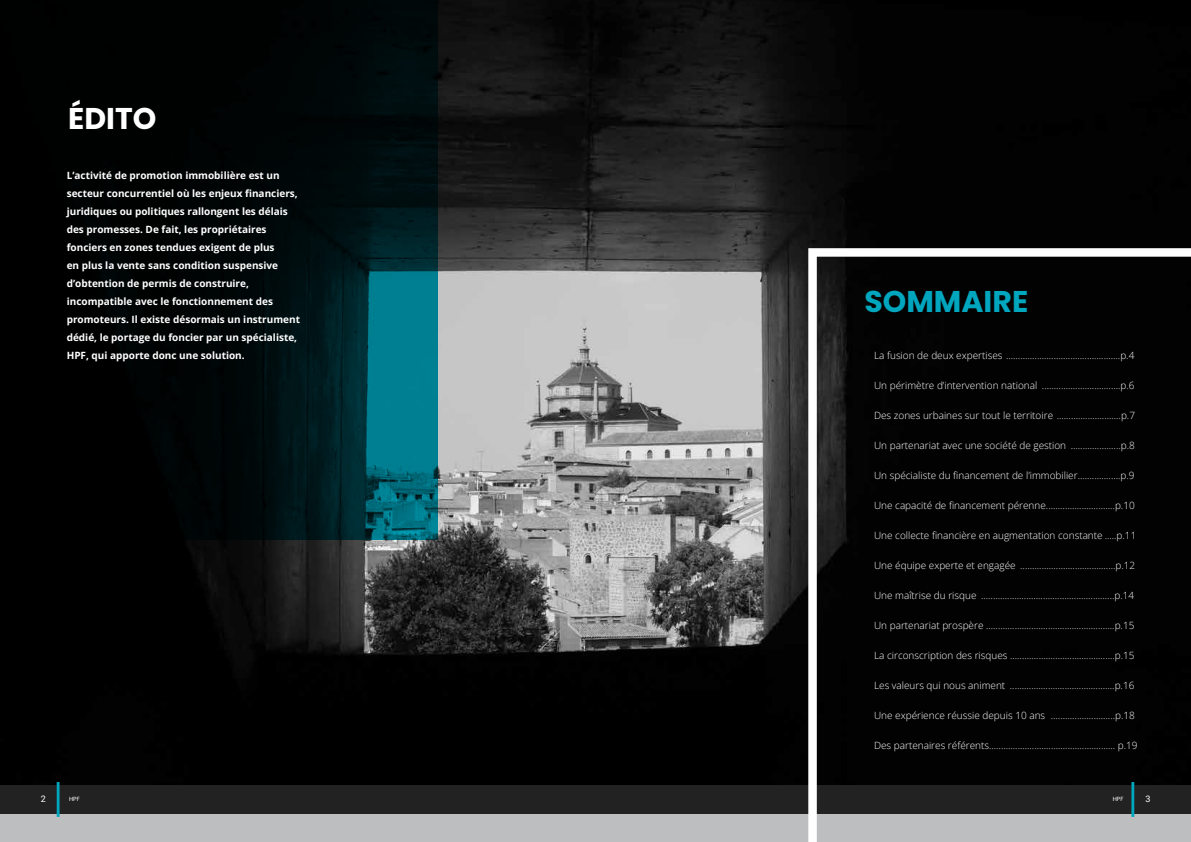
<style>
.page{position:relative;width:1191px;height:842px;background:#bcbec0}
.page>*{position:absolute;margin:0;border:0;box-sizing:border-box;transform-origin:0 0}
.t1{font:700 30px "Poppins";color:#00a6be}
.t2{font:700 30px "Poppins";color:#fff}
.t3{font:300 10px "Open Sans";color:#fff}
.t4{font:700 10px/18px "Open Sans";color:#fff}
.t5{font:9px "Roboto";color:#fff}
.t6{font:6px "Poppins";letter-spacing:.005em;color:#fff}
</style>
<div class="page">
<img style="left:0;top:0;width:1191px;height:785px">
<div style="left:595px;top:785px;width:596px;height:29px;background:#222223"></div>
<div style="left:0;top:785px;width:595px;height:29px;background:#222223"></div>
<hr style="left:57px;top:782px;width:3px;height:35px;background:#00a6be">
<svg style="left:808px;top:248px;width:383px;height:594px;background:#161616"></svg>
<svg style="left:0;top:0;width:438px;height:540px;background:#001013"></svg>
<h1 class="t2" style="left:68px;top:101px;width:90px">ÉDITO</h1>
<p class="t4" style="left:67px;top:166px;width:235px">L’activité de promotion immobilière est un secteur concurrentiel où les enjeux financiers, juridiques ou politiques rallongent les délais des promesses. De fait, les propriétaires fonciers en zones tendues exigent de plus<br>en plus la vente sans condition suspensive d’obtention de permis de construire, incompatible avec le fonctionnement des promoteurs. Il existe désormais un instrument dédié, le portage du foncier par un spécialiste, HPF, qui apporte donc une solution.</p>
<p class="t5" style="left:41px;top:793px;width:7px">2</p>
<p class="t6" style="left:69px;top:795px;width:12px">HPF</p>
<h1 class="t1" style="left:864px;top:284px;width:165px">SOMMAIRE</h1>
<p class="t3" style="left:874px;top:349px;width:262px">La fusion de deux expertises ................................................p.4</p>
<p class="t3" style="left:874px;top:379px;width:262px">Un périmètre d’intervention national .................................p.6</p>
<p class="t3" style="left:874px;top:409px;width:262px">Des zones urbaines sur tout le territoire ...........................p.7</p>
<p class="t3" style="left:874px;top:439px;width:262px">Un partenariat avec une société de gestion .....................p.8</p>
<p class="t3" style="left:874px;top:469px;width:262px">Un spécialiste du financement de l’immobilier..................p.9</p>
<p class="t3" style="left:874px;top:499px;width:262px">Une capacité de financement pérenne.............................p.10</p>
<p class="t3" style="left:874px;top:529px;width:264px">Une collecte financière en augmentation constante .....p.11</p>
<p class="t3" style="left:874px;top:559px;width:263px">Une équipe experte et engagée ........................................p.12</p>
<p class="t3" style="left:874px;top:589px;width:262px">Une maîtrise du risque ........................................................p.14</p>
<p class="t3" style="left:874px;top:619px;width:262px">Un partenariat prospère ......................................................p.15</p>
<p class="t3" style="left:874px;top:649px;width:262px">La circonscription des risques ............................................p.15</p>
<p class="t3" style="left:874px;top:679px;width:262px">Les valeurs qui nous animent ............................................p.16</p>
<p class="t3" style="left:874px;top:709px;width:262px">Une expérience réussie depuis 10 ans ...........................p.18</p>
<p class="t3" style="left:874px;top:739px;width:265px">Des partenaires référents..................................................... p.19</p>
<p class="t6" style="left:1112px;top:795px;width:12px">HPF</p>
<p class="t5" style="left:1145px;top:793px;width:7px">3</p>
</div>
